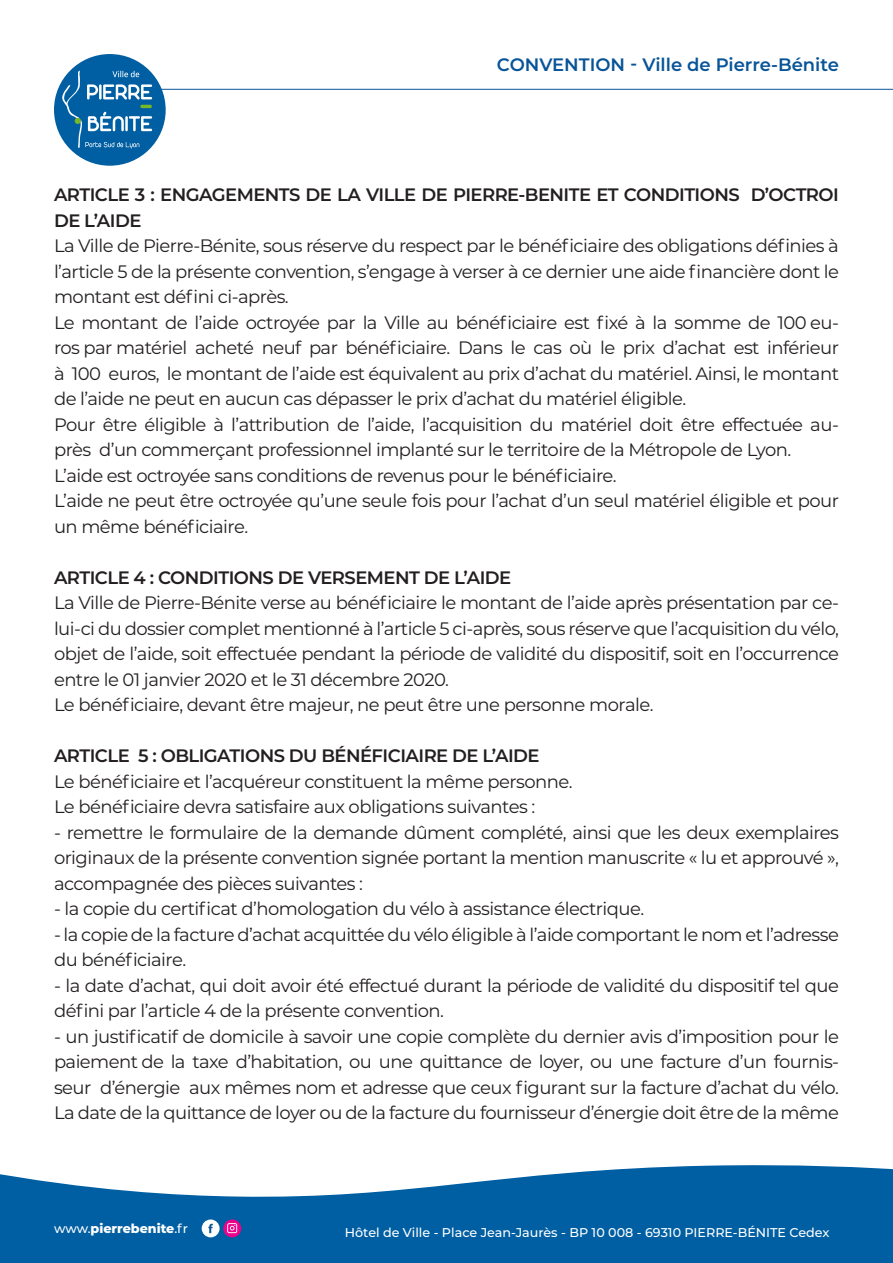
<style>
.page{position:relative;width:893px;height:1263px;background:#fff}
.page>*{position:absolute;margin:0;border:0;box-sizing:border-box;transform-origin:0 0}
.t1{font:18px/25.5px "Montserrat";letter-spacing:-.03em;color:#231f20;text-align:justify}
.t2{font:600 18px/25.5px "Montserrat";letter-spacing:-.03em;color:#231f20}
.t3{font:600 18px "Montserrat";color:#075498}
.t4{font:500 12.75px "Montserrat";color:#fff}
.t5{font:800 12.75px "Montserrat";color:#fff}
.s1{font-weight:500}
</style>
<div class="page">
<hr style="left:129px;top:89px;width:764px;height:1px;background:#075498">
<div style="left:54px;top:54px;width:112px;height:112px;background:#005fa2;border-radius:50%"></div>
<svg style="left:62px;top:70px;width:90px;height:79px"></svg>
<svg style="left:0;top:1165px;width:893px;height:98px;fill:#005fa2"></svg>
<div style="left:202px;top:1219px;width:18px;height:18px;background:#fff;border-radius:50%"></div>
<svg style="left:208px;top:1224px;width:5px;height:9px"></svg>
<svg style="left:223px;top:1219px;width:18px;height:18px"></svg>
<svg style="left:227px;top:1223px;width:10px;height:10px"></svg>
<p class="t3" style="left:497px;top:52px;width:344px">CONVENTION - Ville de Pierre-Bénite</p>
<p class="t2" style="left:54px;top:181px;width:786px">ARTICLE 3 : ENGAGEMENTS DE LA VILLE DE PIERRE-BENITE ET CONDITIONS D’OCTROI<br>DE L’AIDE</p>
<p class="t1" style="left:54px;top:232px;width:787px">La Ville de Pierre-Bénite, sous réserve du respect par le bénéficiaire des obligations définies à l’article 5 de la présente convention, s’engage à verser à ce dernier une aide financière dont le montant est défini ci-après.</p>
<p class="t1" style="left:54px;top:309px;width:786px">Le montant de l’aide octroyée par la Ville au bénéficiaire est fixé à la somme de 100 eu&shy;ros par matériel acheté neuf par bénéficiaire. Dans le cas où le prix d’achat est inférieur à 100 euros, le montant de l’aide est équivalent au prix d’achat du matériel. Ainsi, le montant de l’aide ne peut en aucun cas dépasser le prix d’achat du matériel éligible.</p>
<p class="t1" style="left:54px;top:411px;width:786px">Pour être éligible à l’attribution de l’aide, l’acquisition du matériel doit être effectuée au&shy;près d’un commerçant professionnel implanté sur le territoire de la Métropole de Lyon.</p>
<p class="t1" style="left:54px;top:462px;width:564px">L’aide est octroyée sans conditions de revenus pour le bénéficiaire.</p>
<p class="t1" style="left:54px;top:487px;width:786px">L’aide ne peut être octroyée qu’une seule fois pour l’achat d’un seul matériel éligible et pour un même bénéficiaire.</p>
<p class="t2" style="left:54px;top:564px;width:459px">ARTICLE 4 : CONDITIONS DE VERSEMENT DE L’AIDE</p>
<p class="t1" style="left:54px;top:589px;width:786px">La Ville de Pierre-Bénite verse au bénéficiaire le montant de l’aide après présentation par ce&shy;lui-ci du dossier complet mentionné à l’article 5 ci-après, sous réserve que l’acquisition du vélo, objet de l’aide, soit effectuée pendant la période de validité du dispositif, soit en l’occurrence entre le 01 janvier 2020 et le 31 décembre 2020.</p>
<p class="t1" style="left:54px;top:691px;width:601px">Le bénéficiaire, devant être majeur, ne peut être une personne morale.</p>
<p class="t2" style="left:54px;top:742px;width:487px">ARTICLE 5 : OBLIGATIONS DU BÉNÉFICIAIRE DE L’AIDE</p>
<p class="t1" style="left:54px;top:768px;width:520px">Le bénéficiaire et l’acquéreur constituent la même personne.</p>
<p class="t1" style="left:54px;top:793px;width:483px">Le bénéficiaire devra satisfaire aux obligations suivantes :</p>
<p class="t1" style="left:54px;top:819px;width:787px">- remettre le formulaire de la demande dûment complété, ainsi que les deux exemplaires originaux de la présente convention signée portant la mention manuscrite « lu et approuvé », accompagnée des pièces suivantes :</p>
<p class="t1" style="left:54px;top:895px;width:592px">- la copie du certificat d’homologation du vélo à assistance électrique.</p>
<p class="t1" style="left:54px;top:921px;width:786px">- la copie de la facture d’achat acquittée du vélo éligible à l’aide comportant le nom et l’adresse du bénéficiaire.</p>
<p class="t1" style="left:54px;top:972px;width:786px">- la date d’achat, qui doit avoir été effectué durant la période de validité du dispositif tel que défini par l’article 4 de la présente convention.</p>
<p class="t1" style="left:54px;top:1023px;width:786px">- un justificatif de domicile à savoir une copie complète du dernier avis d’imposition pour le paiement de la taxe d’habitation, ou une quittance de loyer, ou une facture d’un fournis&shy;seur d’énergie aux mêmes nom et adresse que ceux figurant sur la facture d’achat du vélo.<br>La date de la quittance de loyer ou de la facture du fournisseur d’énergie doit être de la même</p>
<p class="t5" style="left:54px;top:1219px;width:135px"><span class="s1">www.</span>pierrebenite<span class="s1">.fr</span></p>
<p class="t4" style="left:345px;top:1223px;width:486px">Hôtel de Ville - Place Jean-Jaurès - BP 10 008 - 69310 PIERRE-BÉNITE Cedex</p>
</div>
